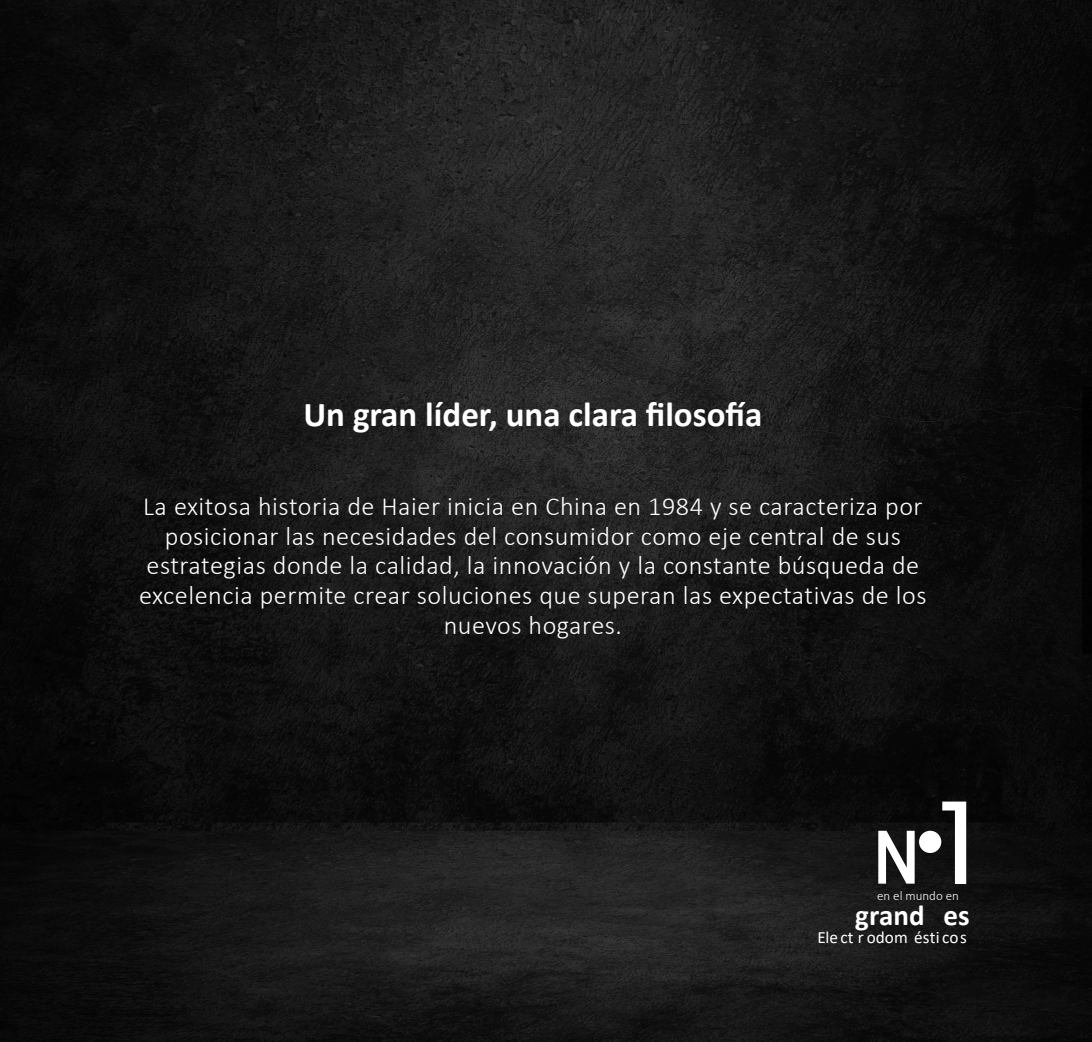
<style>
.page{position:relative;width:1092px;height:1042px;background:#fff}
.page>*{position:absolute;margin:0;border:0;box-sizing:border-box;transform-origin:0 0}
.titulos_2{font:700 35px "Calibri";color:#fff}
.t1{font:700 29.05px "Calibri";color:#fff}
.descripciones{font:300 26.25px/29.8px "Calibri";letter-spacing:.02em;color:#fff;text-align:center}
.t2{font:17.15px "Calibri";color:#fff}
.t3{font:300 12.95px "Calibri";color:#fff}
</style>
<div class="page">
<img style="left:0;top:0;width:1091px;height:1042px">
<svg style="left:942px;top:801px;width:24px;height:83px"></svg>
<div style="left:918px;top:831px;width:23px;height:22px;background:#fff;border-radius:50%"></div>
<svg style="left:878px;top:831px;width:36px;height:52px"></svg>
<div style="left:1081px;top:388px;width:10px;height:266px;background:#030203"></div>
<p class="titulos_2" style="left:303px;top:389px;width:460px">Un gran líder, una clara filosofía</p>
<p class="descripciones" style="left:139px;top:491px;width:789px">La exitosa historia de Haier inicia en China en 1984 y se caracteriza por posicionar las necesidades del consumidor como eje central de sus estrategias donde la calidad, la innovación y la constante búsqueda de excelencia permite crear soluciones que superan las expectativas de los nuevos hogares.</p>
<p class="t3" style="left:877px;top:888px;width:83px">en el mundo en</p>
<p class="t1" style="left:855px;top:894px;width:116px">grand es</p>
<p class="t2" style="left:817px;top:925px;width:151px">Ele ct r odom ésti cos</p>
</div>
